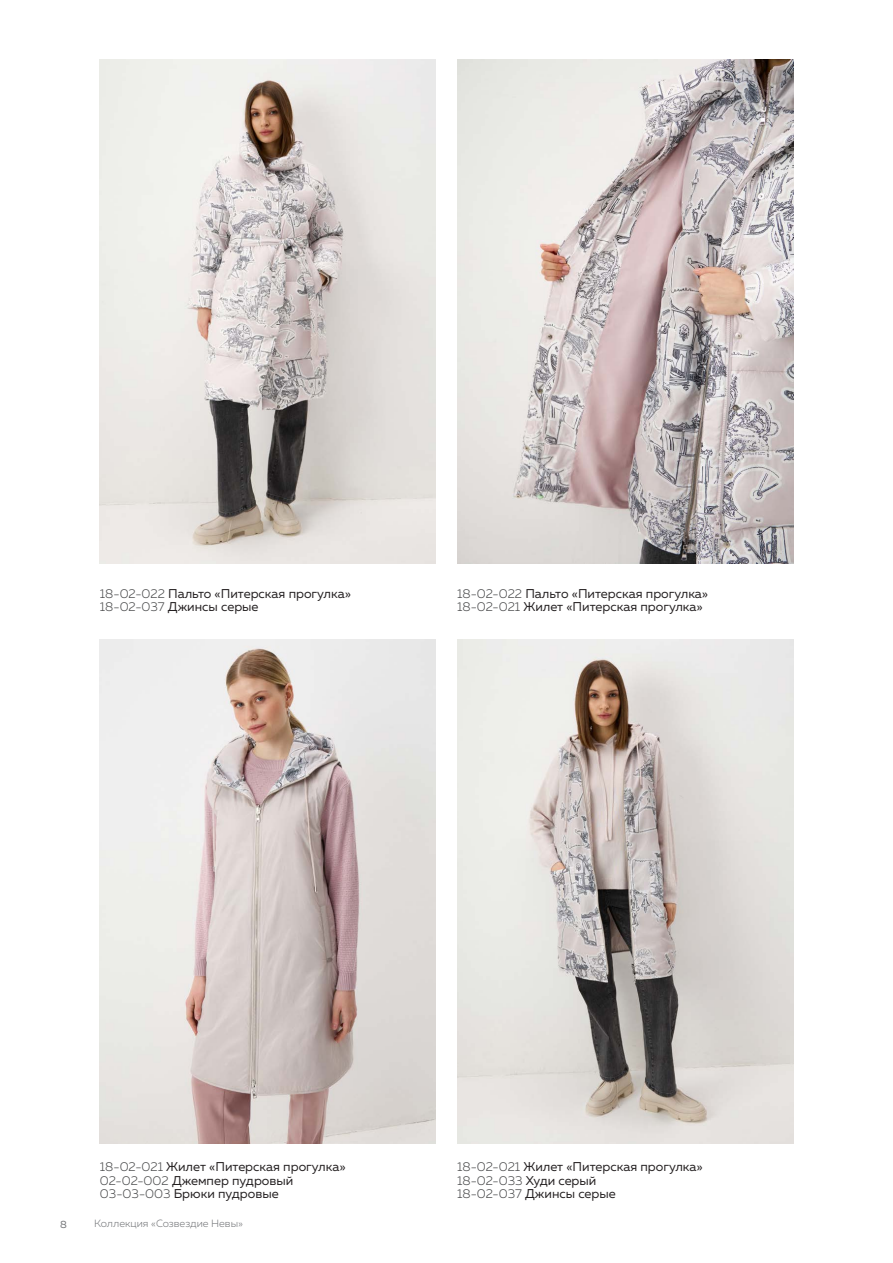
<style>
.page{position:relative;width:893px;height:1263px;background:#fff}
.page>*{position:absolute;margin:0;border:0;box-sizing:border-box;transform-origin:0 0}
.t1{font:12.75px/13.5px "Muller";color:#231f20}
.t2{font:300 10.5px "Muller";color:#76787b}
.t3{font:10.5px "Muller";color:#76787b}
.s1{font-weight:300;color:#4b4c4d}
</style>
<div class="page">
<img style="left:457px;top:639px;width:336px;height:504px">
<img style="left:457px;top:59px;width:336px;height:504px">
<img style="left:100px;top:639px;width:336px;height:504px">
<img style="left:100px;top:59px;width:336px;height:504px">
<p class="t1" style="left:100px;top:586px;width:253px"><span class="s1">18-02-022</span> Пальто «Питерская прогулка»<br><span class="s1">18-02-037</span> Джинсы серые</p>
<p class="t1" style="left:457px;top:586px;width:253px"><span class="s1">18-02-022</span> Пальто «Питерская прогулка»<br><span class="s1">18-02-021</span> Жилет «Питерская прогулка»</p>
<p class="t1" style="left:100px;top:1160px;width:247px"><span class="s1">18-02-021</span> Жилет «Питерская прогулка»<br><span class="s1">02-02-002</span> Джемпер пудровый<br><span class="s1">03-03-003</span> Брюки пудровые</p>
<p class="t3" style="left:60px;top:1218px;width:8px">8</p>
<p class="t2" style="left:94px;top:1217px;width:150px">Коллекция «Созвездие Н евы»</p>
<p class="t1" style="left:457px;top:1160px;width:247px"><span class="s1">18-02-021</span> Жилет «Питерская прогулка»<br><span class="s1">18-02-033</span> Худи серый<br><span class="s1">18-02-037</span> Джинсы серые</p>
</div>
